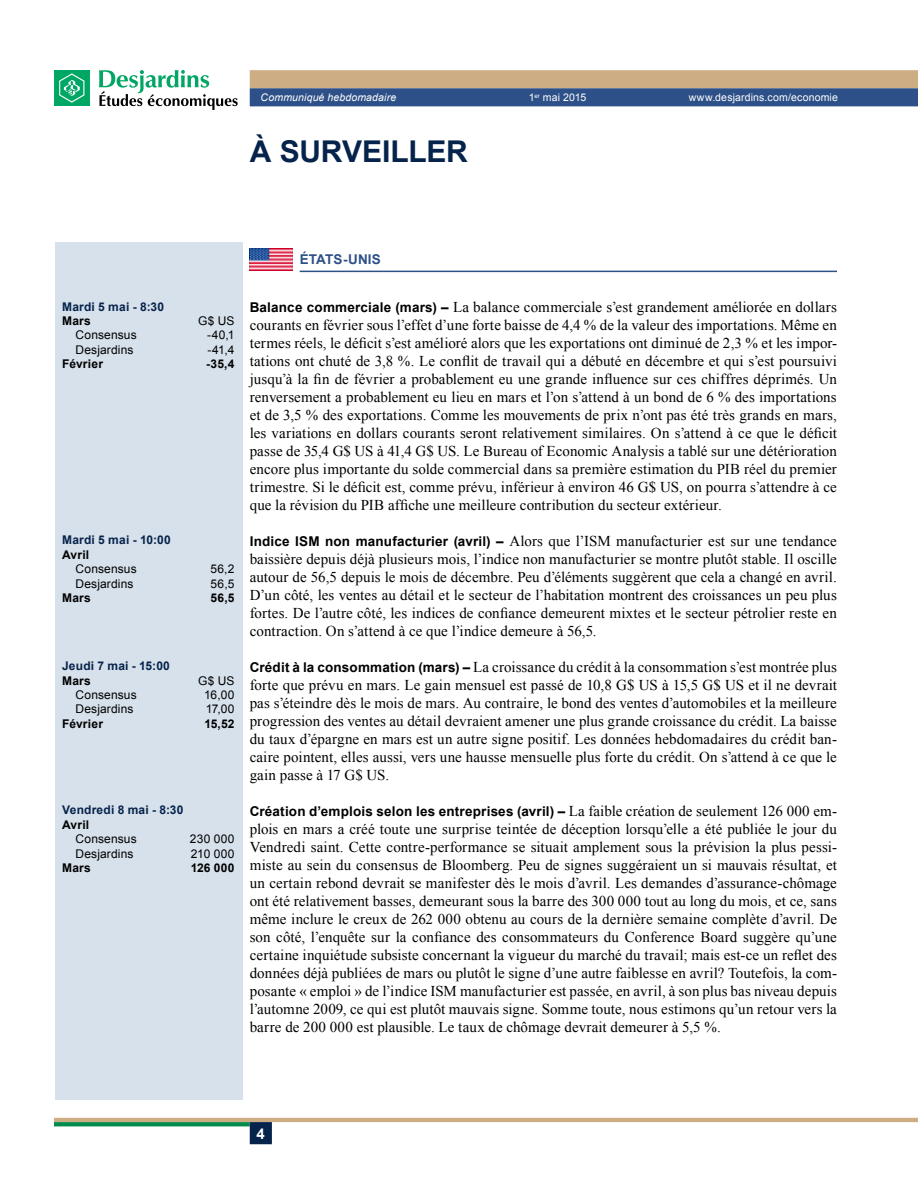
<style>
.page{position:relative;width:918px;height:1188px;background:#fff}
.page>*{position:absolute;margin:0;border:0;box-sizing:border-box;transform-origin:0 0}
.t1{font:700 30px "Arial";letter-spacing:-.005em;color:#05234b}
.t2{font:15px/18px "Times New Roman";letter-spacing:.005em;color:#000;text-align:justify}
.t3{font:700 15px "Arial";color:#fff}
.t4{font:700 13.5px "Arial";letter-spacing:.015em;color:#000}
.t5{font:700 13.5px "Arial";color:#2d5088}
.t6{font:12px "Arial";letter-spacing:.01em;color:#000}
.t7{font:700 12px "Arial";letter-spacing:.015em;color:#05234b}
.t8{font:700 12px "Arial";letter-spacing:.015em;color:#000}
.t9{font:10.5px "Arial";letter-spacing:.015em;color:#fff}
.t10{font:italic 10.5px "Arial";letter-spacing:.015em;color:#fff}
.s1{font-family:"Arial";font-weight:700;font-size:13.5px}
.s2{font-family:"Times New Roman";font-weight:400;font-size:15px}
</style>
<div class="page">
<svg style="left:250px;top:70px;width:668px;height:36px;background:#7e8087"></svg>
<hr style="left:54px;top:1118px;width:864px;height:4px;background:#cdae84">
<svg style="left:54px;top:1122px;width:196px;height:4px"></svg>
<div style="left:250px;top:1122px;width:22px;height:22px;background:#05234b;border:2px solid #05234b"></div>
<div style="left:54px;top:70px;width:36px;height:36px;background:#00a664"></div>
<svg style="left:59px;top:73px;width:25px;height:30px"></svg>
<svg style="left:99px;top:70px;width:139px;height:40px"></svg>
<hr style="left:300px;top:271px;width:537px;height:1px;background:#2d5088">
<img style="left:250px;top:249px;width:43px;height:21px">
<div style="left:55px;top:242px;width:187px;height:858px;background:#d7e1eb"></div>
<p class="t10" style="left:261px;top:91px;width:137px">Communiqué hebdomadaire</p>
<p class="t9" style="left:529px;top:91px;width:59px">1<sup>er</sup> mai 2015</p>
<p class="t9" style="left:689px;top:91px;width:151px">www.desjardins.com/economie</p>
<h1 class="t1" style="left:250px;top:132px;width:220px">À surveiller</h1>
<p class="t7" style="left:62px;top:298px;width:104px">Mardi 5 mai - 8:30</p>
<p class="t8" style="left:62px;top:313px;width:30px">Mars</p>
<p class="t6" style="left:198px;top:313px;width:38px">G$ US</p>
<p class="t6" style="left:76px;top:327px;width:63px">Consensus</p>
<p class="t6" style="left:207px;top:327px;width:29px">-40,1</p>
<p class="t6" style="left:76px;top:342px;width:59px">Desjardins</p>
<p class="t6" style="left:207px;top:342px;width:29px">-41,4</p>
<p class="t8" style="left:62px;top:356px;width:43px">Février</p>
<p class="t8" style="left:206px;top:356px;width:30px">-35,4</p>
<p class="t7" style="left:62px;top:532px;width:110px">Mardi 5 mai - 10:00</p>
<p class="t8" style="left:62px;top:547px;width:29px">Avril</p>
<p class="t6" style="left:76px;top:561px;width:63px">Consensus</p>
<p class="t6" style="left:210px;top:561px;width:26px">56,2</p>
<p class="t6" style="left:76px;top:576px;width:59px">Desjardins</p>
<p class="t6" style="left:211px;top:576px;width:25px">56,5</p>
<p class="t8" style="left:62px;top:590px;width:30px">Mars</p>
<p class="t8" style="left:211px;top:590px;width:26px">56,5</p>
<p class="t7" style="left:62px;top:658px;width:109px">Jeudi 7 mai - 15:00</p>
<p class="t8" style="left:62px;top:673px;width:30px">Mars</p>
<p class="t6" style="left:198px;top:673px;width:38px">G$ US</p>
<p class="t6" style="left:76px;top:687px;width:63px">Consensus</p>
<p class="t6" style="left:204px;top:687px;width:32px">16,00</p>
<p class="t6" style="left:76px;top:701px;width:59px">Desjardins</p>
<p class="t6" style="left:206px;top:701px;width:30px">17,00</p>
<p class="t8" style="left:62px;top:716px;width:43px">Février</p>
<p class="t8" style="left:204px;top:716px;width:32px">15,52</p>
<p class="t7" style="left:62px;top:802px;width:123px">Vendredi 8 mai - 8:30</p>
<p class="t8" style="left:62px;top:817px;width:29px">Avril</p>
<p class="t6" style="left:76px;top:831px;width:63px">Consensus</p>
<p class="t6" style="left:190px;top:831px;width:46px">230 000</p>
<p class="t6" style="left:76px;top:846px;width:59px">Desjardins</p>
<p class="t6" style="left:191px;top:846px;width:45px">210 000</p>
<p class="t8" style="left:62px;top:860px;width:30px">Mars</p>
<p class="t8" style="left:191px;top:860px;width:45px">126 000</p>
<p class="t5" style="left:300px;top:250px;width:10px">État</p>
<p class="t5" style="left:334px;top:250px;width:49px">s-Unis</p>
<p class="t2" style="left:250px;top:297px;width:589px"><span class="s1">Balance commerciale (mars) –</span> La balance commerciale s’est grandement améliorée en dollars courants en février sous l’effet d’une forte baisse de 4,4 % de la valeur des importations. Même en termes réels, le déficit s’est amélioré alors que les exportations ont diminué de 2,3 % et les impor&shy;tations ont chuté de 3,8 %. Le conflit de travail qui a débuté en décembre et qui s’est poursuivi jusqu’à la fin de février a probablement eu une grande influence sur ces chiffres déprimés. Un renversement a probablement eu lieu en mars et l’on s’attend à un bond de 6 % des importations et de 3,5 % des exportations. Comme les mouvements de prix n’ont pas été très grands en mars, les variations en dollars courants seront relativement similaires. On s’attend à ce que le déficit passe de 35,4 G$ US à 41,4 G$ US. Le Bureau of Economic Analysis a tablé sur une détérioration encore plus importante du solde commercial dans sa première estimation du PIB réel du premier trimestre. Si le déficit est, comme prévu, inférieur à environ 46 G$ US, on pourra s’attendre à ce que la révision du PIB affiche une meilleure contribution du secteur extérieur.</p>
<p class="t2" style="left:250px;top:531px;width:589px"><span class="s1">Indice IS M non manufacturier (avril) –</span> Alors que l’ISM manufacturier est sur une tendance baissière depuis déjà plusieurs mois, l’indice non manufacturier se montre plutôt stable. Il oscille autour de 56,5 depuis le mois de décembre. Peu d’éléments suggèrent que cela a changé en avril.<br>D’un côté, les ventes au détail et le secteur de l’habitation montrent des croissances un peu plus fortes. De l’autre côté, les indices de confiance demeurent mixtes et le secteur pétrolier reste en contraction. On s’attend à ce que l’indice demeure à 56,5.</p>
<p class="t2" style="left:250px;top:657px;width:589px"><span class="s1">Crédit à la consommation (mars) –</span> La croissance du crédit à la consommation s’est montrée plus forte que prévu en mars. Le gain mensuel est passé de 10,8 G$ US à 15,5 G$ US et il ne devrait pas s’éteindre dès le mois de mars. Au contraire, le bond des ventes d’automobiles et la meilleure progression des ventes au détail devraient amener une plus grande croissance du crédit. La baisse du taux d’épargne en mars est un autre signe positif. Les données hebdomadaires du crédit ban&shy;caire pointent, elles aussi, vers une hausse mensuelle plus forte du crédit. On s’attend à ce que le gain passe à 17 G$ US.</p>
<p class="t4" style="left:250px;top:802px;width:589px">Création d’emplois selon les entreprises (avril) – <span class="s2">La faible création de seulement 126 000 em-</span></p>
<p class="t2" style="left:250px;top:819px;width:589px">plois en mars a créé toute une surprise teintée de déception lorsqu’elle a été publiée le jour du Vendredi saint. Cette contre-performance se situait amplement sous la prévision la plus pessi&shy;miste au sein du consensus de Bloomberg. Peu de signes suggéraient un si mauvais résultat, et un certain rebond devrait se manifester dès le mois d’avril. Les demandes d’assurance-chômage ont été relativement basses, demeurant sous la barre des 300 000 tout au long du mois, et ce, sans même inclure le creux de 262 000 obtenu au cours de la dernière semaine complète d’avril. De son côté, l’enquête sur la confiance des consommateurs du Conference Board suggère qu’une certaine inquiétude subsiste concernant la vigueur du marché du travail; mais est-ce un reflet des données déjà publiées de mars ou plutôt le signe d’une autre faiblesse en avril? Toutefois, la com&shy;posante « emploi » de l’indice ISM manufacturier est passée, en avril, à son plus bas niveau depuis l’automne 2009, ce qui est plutôt mauvais signe. Somme toute, nous estimons qu’un retour vers la barre de 200 000 est plausible. Le taux de chômage devrait demeurer à 5,5 %.</p>
<p class="t3" style="left:257px;top:1124px;width:10px">4</p>
</div>
